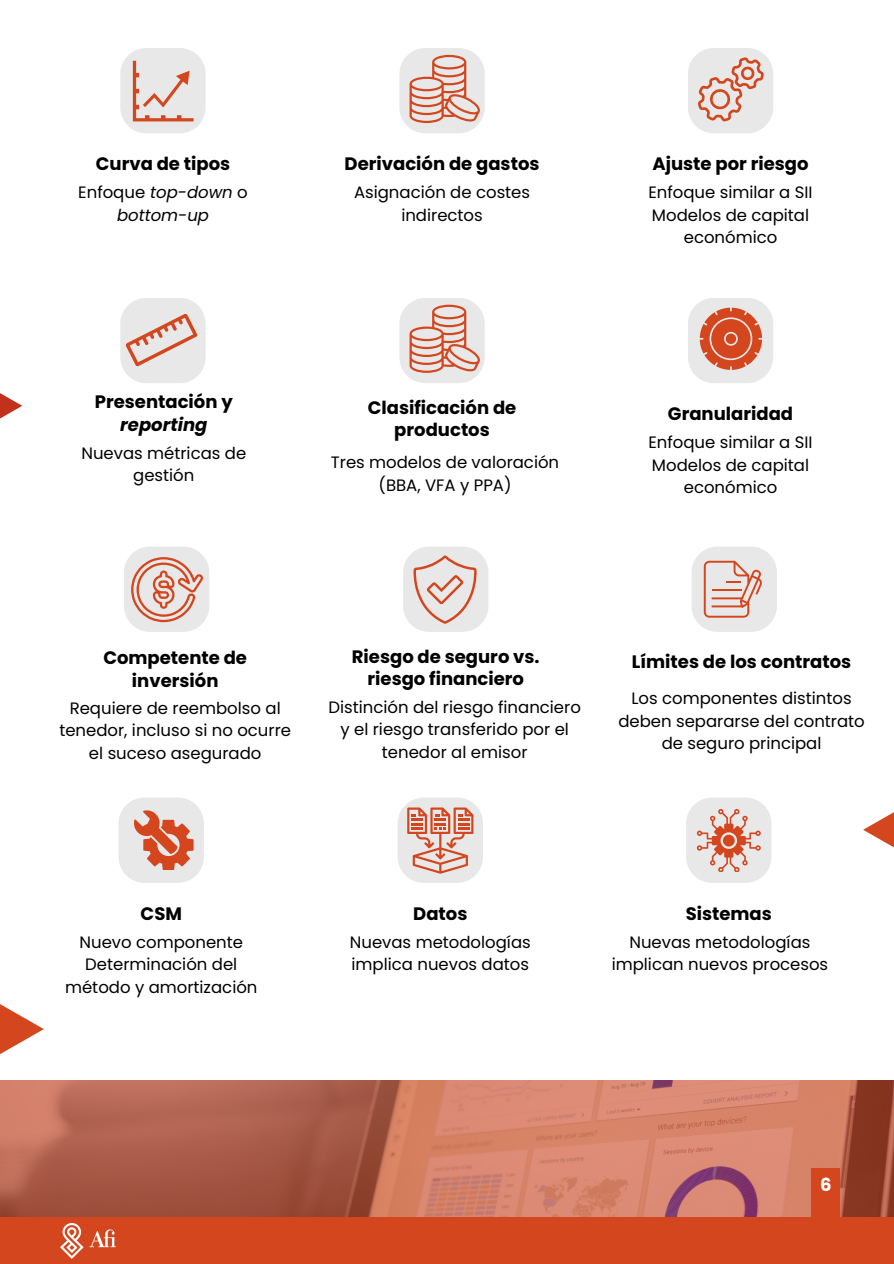
<style>
.page{position:relative;width:894px;height:1264px;background:#fff}
.page>*{position:absolute;margin:0;border:0;box-sizing:border-box;transform-origin:0 0}
.t1{font:700 18px/22.5px "Poppins";color:#000;text-align:center}
.t2{font:italic 700 18px "Poppins";color:#000}
.t3{font:700 18px "Poppins";color:#fff}
.t4{font:16.5px/22.5px "Poppins";color:#000;text-align:center}
.t5{font:italic 16.5px/22.5px "Poppins";color:#000;text-align:center}
.s1{font-style:normal}
</style>
<div class="page">
<div style="left:120px;top:48px;width:85px;height:85px;background:#e8e8e8;border-radius:26px"></div>
<div style="left:399px;top:48px;width:85px;height:85px;background:#e8e8e8;border-radius:26px"></div>
<div style="left:687px;top:48px;width:86px;height:85px;background:#e8e8e8;border-radius:26px"></div>
<svg style="left:0;top:1004px;width:44px;height:50px"></svg>
<svg style="left:863px;top:812px;width:30px;height:35px"></svg>
<svg style="left:0;top:1080px;width:893px;height:137px;background:#bf6e5a"></svg>
<div style="left:811px;top:1168px;width:28px;height:95px;background:#d3461e"></div>
<div style="left:0;top:1217px;width:893px;height:46px;background:#d3461e"></div>
<img style="left:60px;top:1223px;width:55px;height:34px">
<svg style="left:409px;top:55px;width:71px;height:68px"></svg>
<svg style="left:133px;top:61px;width:60px;height:60px"></svg>
<div style="left:120px;top:298px;width:85px;height:85px;background:#e8e8e8;border-radius:26px"></div>
<div style="left:399px;top:298px;width:85px;height:85px;background:#e8e8e8;border-radius:26px"></div>
<div style="left:687px;top:298px;width:86px;height:85px;background:#e8e8e8;border-radius:26px"></div>
<svg style="left:409px;top:305px;width:71px;height:68px"></svg>
<div style="left:124px;top:546px;width:85px;height:86px;background:#e8e8e8;border-radius:26px"></div>
<div style="left:403px;top:546px;width:85px;height:86px;background:#e8e8e8;border-radius:26px"></div>
<div style="left:691px;top:546px;width:85px;height:86px;background:#e8e8e8;border-radius:26px"></div>
<div style="left:118px;top:797px;width:86px;height:85px;background:#e8e8e8;border-radius:26px"></div>
<div style="left:397px;top:797px;width:86px;height:85px;background:#e8e8e8;border-radius:26px"></div>
<div style="left:686px;top:797px;width:85px;height:85px;background:#e8e8e8;border-radius:26px"></div>
<svg style="left:698px;top:57px;width:65px;height:64px"></svg>
<svg style="left:120px;top:299px;width:83px;height:82px"></svg>
<svg style="left:699px;top:308px;width:62px;height:61px"></svg>
<svg style="left:131px;top:557px;width:72px;height:65px"></svg>
<svg style="left:413px;top:555px;width:64px;height:68px"></svg>
<svg style="left:703px;top:560px;width:58px;height:57px"></svg>
<hr style="left:711px;top:589px;width:30px;height:2px;background:#d3461e">
<svg style="left:134px;top:810px;width:59px;height:60px"></svg>
<svg style="left:407px;top:807px;width:66px;height:66px"></svg>
<svg style="left:696px;top:809px;width:64px;height:63px"></svg>
<p class="t1" style="left:96px;top:153px;width:136px">Curva de tipos</p>
<p class="t1" style="left:344px;top:153px;width:196px">Derivación de gastos</p>
<p class="t5" style="left:78px;top:181px;width:171px"><span class="s1">Enfoque</span> top-down <span class="s1">o </span>bottom-up</p>
<p class="t4" style="left:354px;top:181px;width:177px">Asignación de costes indirectos</p>
<p class="t1" style="left:95px;top:391px;width:139px">Presentación y</p>
<p class="t2" style="left:120px;top:412px;width:89px">reporting</p>
<p class="t1" style="left:368px;top:396px;width:150px">Clasificación de productos</p>
<p class="t4" style="left:81px;top:442px;width:166px">Nuevas métricas de gestión</p>
<p class="t4" style="left:331px;top:451px;width:230px">Tres modelos de valoración (BBA, VFA y PPA)</p>
<p class="t1" style="left:652px;top:153px;width:157px">Ajuste por riesgo</p>
<p class="t4" style="left:648px;top:181px;width:166px">Enfoque similar a SII<br>Modelos de capital económico</p>
<p class="t1" style="left:667px;top:402px;width:127px">Granularidad</p>
<p class="t4" style="left:648px;top:431px;width:166px">Enfoque similar a SII<br>Modelos de capital económico</p>
<p class="t1" style="left:103px;top:646px;width:145px">Competente de inversión</p>
<p class="t1" style="left:352px;top:645px;width:189px">Riesgo de seguro vs. riesgo financiero</p>
<p class="t4" style="left:59px;top:697px;width:233px">Requiere de reembolso al tenedor, incluso si no ocurre el suceso asegurado</p>
<p class="t4" style="left:328px;top:695px;width:254px">Distinción del riesgo financiero y el riesgo transferido por el tenedor al emisor</p>
<p class="t1" style="left:631px;top:650px;width:221px">Límites de los contratos</p>
<p class="t4" style="left:618px;top:687px;width:248px">Los componentes distintos deben separarse del contrato de seguro principal</p>
<p class="t1" style="left:141px;top:902px;width:43px">CSM</p>
<p class="t1" style="left:413px;top:902px;width:56px">Datos</p>
<p class="t4" style="left:65px;top:930px;width:194px">Nuevo componente<br>Determinación del método y amortización</p>
<p class="t4" style="left:350px;top:930px;width:182px;text-align:left">Nuevas metodologías implica nuevos datos</p>
<p class="t1" style="left:685px;top:902px;width:88px">Sistemas</p>
<p class="t4" style="left:611px;top:930px;width:218px">Nuevas metodologías implican nuevos procesos</p>
<p class="t3" style="left:819px;top:1172px;width:13px">6</p>
</div>
